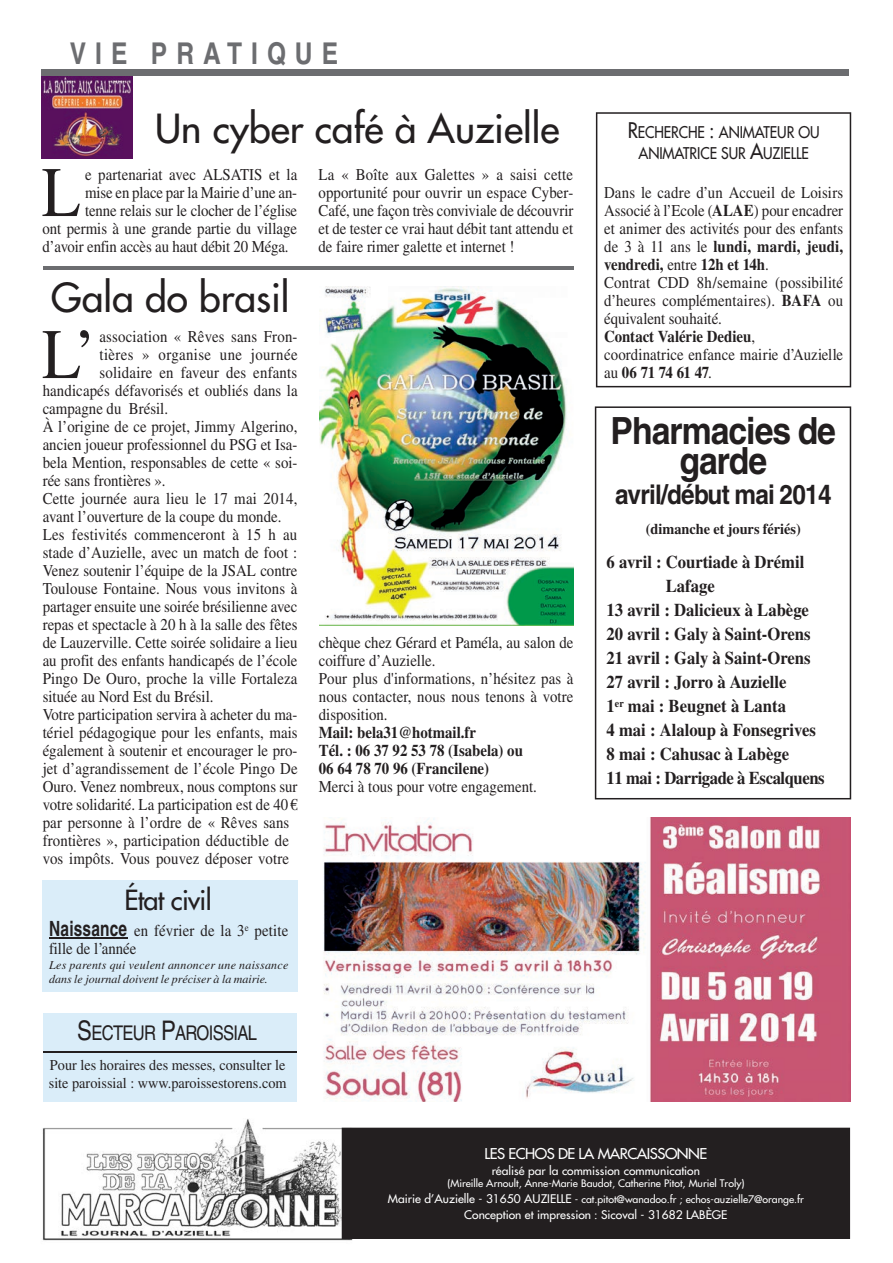
<style>
.page{position:relative;width:893px;height:1263px;background:#fff}
.page>*{position:absolute;margin:0;border:0;box-sizing:border-box;transform-origin:0 0}
.t1{font:70.95px "Times";color:#231f20;scale:.9 1}
.t2{font:39px "Futura";color:#231f20}
.t3{font:700 condensed 37.5px/30px "Helvetica";letter-spacing:-.025em;color:#231f20;text-align:center;scale:1.1 1}
.t4{font:700 condensed 30px "Helvetica";letter-spacing:.3em;color:#6c6d70}
.t5{font:700 condensed 27px "Helvetica";letter-spacing:-.025em;color:#231f20;scale:1.1 1}
.t6{font:27px "Futura";letter-spacing:-.025em;color:#231f20}
.t7{font:condensed 20.25px "Helvetica";letter-spacing:-.035em;color:#231f20}
.t8{font:700 18px "Times";color:#231f20;scale:.92 1}
.t9{font:700 18px "Times";letter-spacing:-.025em;color:#231f20;scale:.92 1}
.t10{font:16.5px/18px "Times";color:#231f20;scale:.9 1}
.t11{font:700 16.5px/18px "Times";color:#231f20;scale:.9 1}
.t12{font:16.5px "Times";letter-spacing:.025em;color:#231f20;scale:.9 1}
.t13{font:15.75px/21px "Futura";letter-spacing:-.005em;color:#231f20;text-align:center;scale:.9 1}
.t14{font:15px/18px "Times";color:#231f20;scale:.95 1}
.t15{font:700 15px "Times";color:#231f20;scale:.95 1}
.t16{font:14.55px "Futura";letter-spacing:-.035em;color:#fff;scale:1.04 1}
.t17{font:italic 12px/14.4px "Times";letter-spacing:.02em;color:#231f20}
.t18{font:11.55px "Futura";color:#fff}
.t19{font:10.2px/15.9px "Futura";color:#fff;text-align:center}
.s1{font-family:"Helvetica";font-weight:700;font-stretch:condensed;font-size:21px}
.s2{font-size:27px}
.s3{font-size:21px}
.s4{font-weight:700}
.s5{font-size:11.55px}
</style>
<div class="page">
<svg style="left:596px;top:112px;width:255px;height:275px"></svg>
<img style="left:42px;top:1119px;width:319px;height:122px">
<div style="left:342px;top:1128px;width:508px;height:111px;background:#231f20"></div>
<svg style="left:595px;top:406px;width:256px;height:393px"></svg>
<div style="left:43px;top:881px;width:255px;height:111px;background:#daedf9"></div>
<hr style="left:49px;top:938px;width:78px;height:1px;background:#231f20">
<div style="left:44px;top:1014px;width:253px;height:88px;background:#daedf9"></div>
<hr style="left:43px;top:1051px;width:254px;height:1px;background:#231f20">
<img style="left:42px;top:76px;width:90px;height:83px">
<img style="left:323px;top:818px;width:528px;height:284px">
<img style="left:319px;top:286px;width:255px;height:339px">
<hr style="left:43px;top:266px;width:530px;height:3px;background:#6c6d70">
<div style="left:41px;top:69px;width:808px;height:7px;background:#6c6d70"></div>
<h3 class="t4" style="left:70px;top:35px;width:270px">VIE PRATIQUE</h3>
<h2 class="t2" style="left:155px;top:103px;width:406px">Un cyber café à Auzielle</h2>
<h1 class="t1" style="left:42px;top:152px;width:45px">L</h1>
<p class="t10" style="left:85px;top:165px;width:237px">e partenariat avec ALSATIS et la</p>
<p class="t10" style="left:85px;top:183px;width:237px">mise en place par la Mairie d’une an-</p>
<p class="t10" style="left:85px;top:201px;width:237px">tenne relais sur le clocher de l’église</p>
<p class="t10" style="left:42px;top:219px;width:284px">ont permis à une grande partie du village</p>
<p class="t10" style="left:42px;top:237px;width:275px">d’avoir enfin accès au haut débit 20 Méga.</p>
<h2 class="t2" style="left:51px;top:272px;width:240px">Gala do brasil</h2>
<h1 class="t1" style="left:42px;top:314px;width:62px">L’</h1>
<p class="t10" style="left:100px;top:327px;width:221px">association « Rêves sans Fron-</p>
<p class="t12" style="left:100px;top:345px;width:222px">tières » organise une journée</p>
<p class="t10" style="left:100px;top:363px;width:221px">solidaire en faveur des enfants</p>
<p class="t10" style="left:43px;top:381px;width:285px">handicapés défavorisés et oubliés dans la</p>
<p class="t10" style="left:43px;top:399px;width:141px">campagne du Brésil.</p>
<p class="t10" style="left:43px;top:417px;width:284px">À l’origine de ce projet, Jimmy Algerino,</p>
<p class="t10" style="left:43px;top:435px;width:285px">ancien joueur professionnel du PSG et Isa-</p>
<p class="t10" style="left:43px;top:453px;width:285px">bela Mention, responsables de cette « soi-</p>
<p class="t10" style="left:43px;top:471px;width:138px">rée sans frontières ».</p>
<p class="t10" style="left:43px;top:489px;width:285px">Cette journée aura lieu le 17 mai 2014,</p>
<p class="t10" style="left:43px;top:507px;width:267px">avant l’ouverture de la coupe du monde.</p>
<p class="t10" style="left:43px;top:525px;width:284px">Les festivités commenceront à 15 h au</p>
<p class="t10" style="left:43px;top:543px;width:284px">stade d’Auzielle, avec un match de foot :</p>
<p class="t10" style="left:43px;top:561px;width:285px">Venez soutenir l’équipe de la JSAL contre</p>
<p class="t10" style="left:43px;top:579px;width:284px">Toulouse Fontaine. Nous vous invitons à</p>
<p class="t10" style="left:43px;top:597px;width:284px">partager ensuite une soirée brésilienne avec</p>
<p class="t10" style="left:43px;top:615px;width:285px">repas et spectacle à 20 h à la salle des fêtes</p>
<p class="t10" style="left:43px;top:633px;width:285px">de Lauzerville. Cette soirée solidaire a lieu</p>
<p class="t10" style="left:43px;top:651px;width:285px">au profit des enfants handicapés de l’école</p>
<p class="t10" style="left:43px;top:669px;width:284px">Pingo De Ouro, proche la ville Fortaleza</p>
<p class="t10" style="left:43px;top:687px;width:191px">située au Nord Est du Brésil.</p>
<p class="t10" style="left:43px;top:705px;width:285px">Votre participation servira à acheter du ma-</p>
<p class="t10" style="left:43px;top:723px;width:285px">tériel pédagogique pour les enfants, mais</p>
<p class="t10" style="left:43px;top:741px;width:285px">également à soutenir et encourager le pro-</p>
<p class="t10" style="left:43px;top:759px;width:285px">jet d’agrandissement de l’école Pingo De</p>
<p class="t10" style="left:43px;top:777px;width:285px">Ouro. Venez nombreux, nous comptons sur</p>
<p class="t10" style="left:43px;top:795px;width:285px">votre solidarité. La participation est de 40 €</p>
<p class="t10" style="left:43px;top:813px;width:276px">par personne à l’ordre de « Rêves sans</p>
<p class="t10" style="left:43px;top:831px;width:275px">frontières », participation déductible de</p>
<p class="t10" style="left:43px;top:849px;width:275px">vos impôts. Vous pouvez déposer votre</p>
<h3 class="t6" style="left:124px;top:882px;width:89px">État civil</h3>
<p class="t10" style="left:49px;top:921px;width:267px"><span class="s1">Naissance</span> en février de la 3<sup>e</sup> petite fille de l’année</p>
<p class="t17" style="left:49px;top:957px;width:241px">Les parents qui veulent annoncer une naissance dans le journal doivent le préciser à la mairie.</p>
<p class="t7" style="left:77px;top:1021px;width:181px"><span class="s2">S</span>ECTEUR <span class="s2">P</span>AROISSIAL</p>
<p class="t14" style="left:49px;top:1056px;width:252px">Pour les horaires des messes, consulter le site paroissial : www.paroissestorens.com</p>
<p class="t10" style="left:318px;top:165px;width:285px;text-align:justify">La « Boîte aux Galettes » a saisi cette opportunité pour ouvrir un espace Cyber-Café, une façon très conviviale de découvrir et de tester ce vrai haut débit tant attendu et de faire rimer galette et internet !</p>
<p class="t10" style="left:319px;top:633px;width:285px">chèque chez Gérard et Paméla, au salon de coiffure d’Auzielle.<br>Pour plus d'informations, n’hésitez pas à nous contacter, nous nous tenons à votre disposition.</p>
<p class="t11" style="left:319px;top:723px;width:228px">Mail: bela31@hotmail.fr<br>Tél. : 06 37 92 53 78 (Isabela) ou<br>06 64 78 70 96 (Francilene)</p>
<p class="t10" style="left:319px;top:777px;width:244px">Merci à tous pour votre engagement.</p>
<p class="t13" style="left:628px;top:121px;width:215px"><span class="s3">R</span>ECHERCHE <span class="s3">:</span> ANIMATEUR OU<br>ANIMATRICE SUR <span class="s3">A</span>UZIELLE</p>
<p class="t10" style="left:604px;top:183px;width:267px">Dans le cadre d’un Accueil de Loisirs<br>Associé à l’Ecole (<span class="s4">ALAE</span>) pour encadrer et animer des activités pour des enfants de 3 à 11 ans le <span class="s4">lundi, mardi, jeudi, vendredi,</span> entre <span class="s4">12h et 14h</span>.<br>Contrat CDD 8h/semaine (possibilité d’heures complémentaires). <span class="s4">BAFA</span> ou équivalent souhaité.<br><span class="s4">Contact Valérie Dedieu</span>,<br>coordinatrice enfance mairie d’Auzielle au <span class="s4">06 71 74 61 47</span>.</p>
<h3 class="t3" style="left:611px;top:415px;width:206px">Pharmacies de garde</h3>
<h3 class="t5" style="left:615px;top:478px;width:198px">avril/début mai 2014</h3>
<p class="t15" style="left:646px;top:520px;width:165px">(dimanche et jours fériés)</p>
<p class="t8" style="left:607px;top:552px;width:216px">6 avril : Courtiade à Drémil</p>
<p class="t8" style="left:666px;top:576px;width:55px">Lafage</p>
<p class="t8" style="left:607px;top:600px;width:221px">13 avril : Dalicieux à Labège</p>
<p class="t8" style="left:607px;top:624px;width:223px">20 avril : Galy à Saint-Orens</p>
<p class="t8" style="left:607px;top:647px;width:223px">21 avril : Galy à Saint-Orens</p>
<p class="t8" style="left:607px;top:671px;width:197px">27 avril : Jorro à Auzielle</p>
<p class="t8" style="left:607px;top:696px;width:196px">1<sup>er</sup> mai : Beugnet à Lanta</p>
<p class="t8" style="left:607px;top:720px;width:229px">4 mai : Alaloup à Fonsegrives</p>
<p class="t8" style="left:607px;top:744px;width:200px">8 mai : Cahusac à Labège</p>
<p class="t9" style="left:607px;top:768px;width:239px">11 mai : Darrigade à Escalquens</p>
<p class="t16" style="left:485px;top:1144px;width:216px">LES ECHOS DE LA MARCAISSONNE</p>
<p class="t18" style="left:492px;top:1163px;width:210px">réalisé par la commission communication</p>
<p class="t19" style="left:388px;top:1175px;width:417px">(Mireille Arnoult, Anne-Marie Baudot, Catherine Pitot, Muriel Troly)<br><span class="s5">Mairie d’Auzielle - 31650 AUZIELLE</span> - cat.pitot@wanadoo.fr ; echos-auzielle7@orange.fr</p>
<p class="t18" style="left:464px;top:1207px;width:265px">Conception et impression : Sicoval - 31682 LABÈGE</p>
</div>
